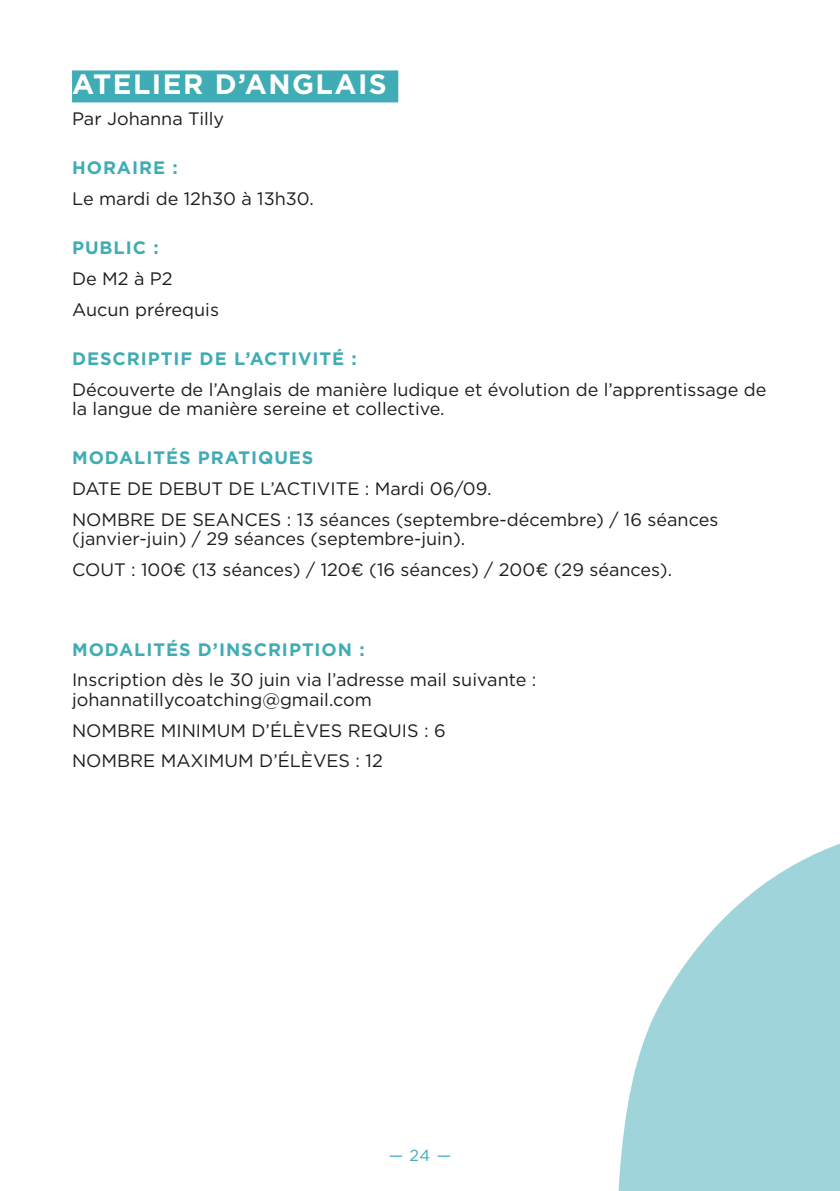
<style>
.page{position:relative;width:840px;height:1191px;background:#fff}
.page>*{position:absolute;margin:0;border:0;box-sizing:border-box;transform-origin:0 0}
.t1{font:700 28px "Gotham";letter-spacing:.055em;color:#fff}
.t2{font:18px/30.8px "Gotham";color:#1d1d1b}
.t3{font:700 18px "Gotham";letter-spacing:.055em;color:#40acb5}
.t4{font:16px "Gotham";color:#40acb5}
</style>
<div class="page">
<div style="left:72px;top:70px;width:326px;height:32px;background:#40acb5"></div>
<svg style="left:618px;top:844px;width:221px;height:347px;fill:#9fd5da"></svg>
<h1 class="t1" style="left:72px;top:66px;width:316px">ATELIER D’ANGLAIS</h1>
<p class="t2" style="left:72px;top:103px;width:153px">Par Johanna Tilly</p>
<p class="t3" style="left:72px;top:156px;width:107px">HORAIRE :</p>
<p class="t2" style="left:72px;top:183px;width:243px">Le mardi de 12h30 à 13h30.</p>
<p class="t3" style="left:72px;top:236px;width:88px">PUBLIC :</p>
<p class="t2" style="left:72px;top:263px;width:148px">De M2 à P2<br>Aucun prérequis</p>
<p class="t3" style="left:72px;top:346px;width:286px">DESCRIPTIF DE L’ACTIVITÉ :</p>
<p class="t2" style="left:72px;top:379px;width:695px;line-height:19.4px">Découverte de l’Anglais de manière ludique et évolution de l’apprentissage de la langue de manière sereine et collective.</p>
<p class="t3" style="left:72px;top:446px;width:243px">MODALITÉS PRATIQUES</p>
<p class="t2" style="left:72px;top:472px;width:647px">DATE DE DEBUT DE L’ACTIVITE : Mardi 06/09.<br>NOMBRE DE SEANCES : 13 séances (septembre-décembre) / 16 séances</p>
<p class="t2" style="left:72px;top:523px;width:601px">(janvier-juin) / 29 séances (septembre-juin).<br>COUT : 100€ (13 séances) / 120€ (16 séances) / 200€ (29 séances).</p>
<p class="t3" style="left:72px;top:637px;width:294px">MODALITÉS D’INSCRIPTION :</p>
<p class="t2" style="left:72px;top:670px;width:465px;line-height:19.4px">Inscription dès le 30 juin via l’adresse mail suivante : johannatillycoatching@gmail.com</p>
<p class="t2" style="left:72px;top:714px;width:375px">NOMBRE MINIMUM D’ÉLÈVES REQUIS : 6<br>NOMBRE MAXIMUM D’ÉLÈVES : 12</p>
<p class="t4" style="left:388px;top:1145px;width:64px">— 24 —</p>
</div>
